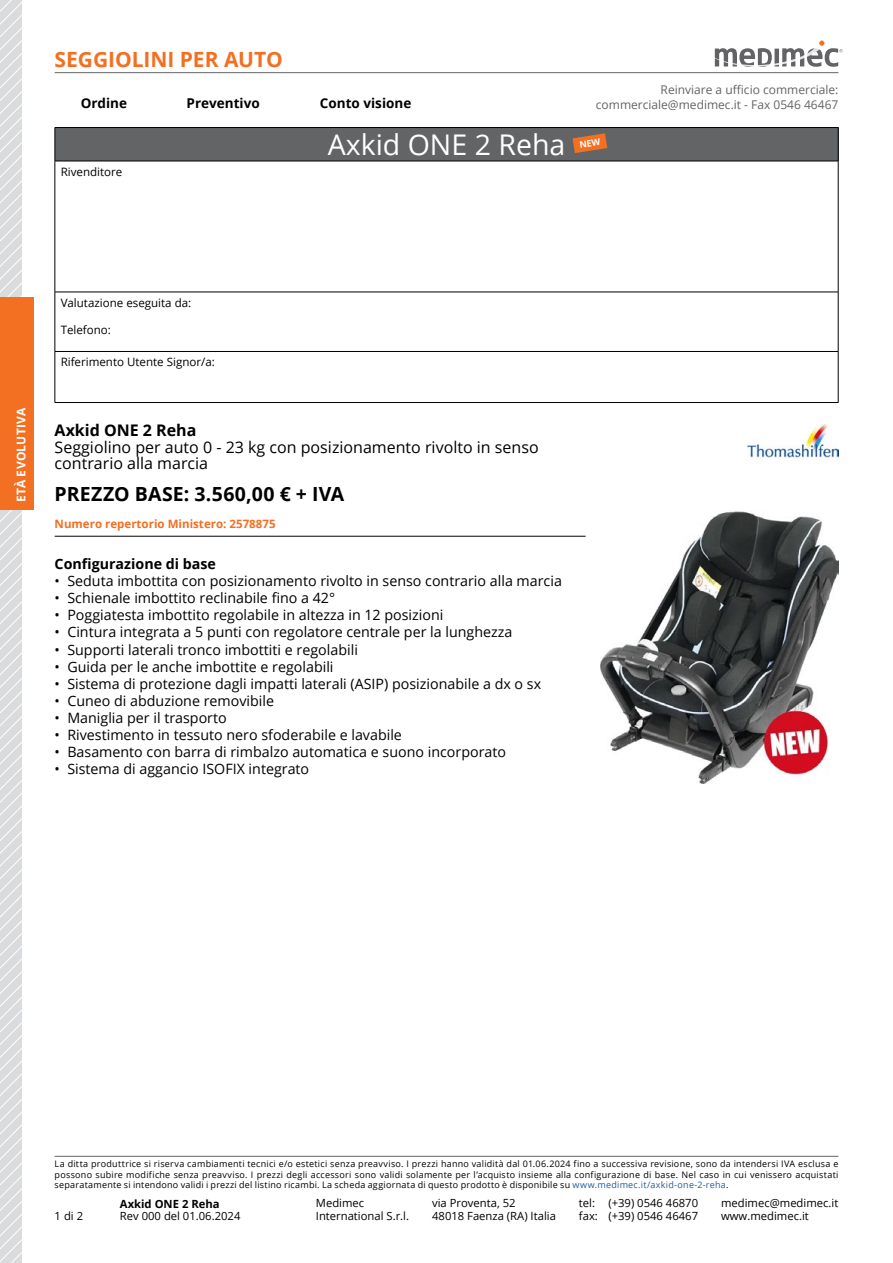
<style>
.page{position:relative;width:893px;height:1263px;background:#fff}
.page>*{position:absolute;margin:0;border:0;box-sizing:border-box;transform-origin:0 0}
.t1{font:28.5px "Open Sans";color:#fff}
.t2{font:700 21px "Open Sans";letter-spacing:-.005em;color:#f36f21}
.t3{font:700 19.5px "Open Sans";letter-spacing:.015em;color:#000}
.t4{font:16.05px/16.5px "Open Sans";color:#000}
.t5{font:700 16.05px "Open Sans";color:#000}
.t6{font:14.25px "Open Sans";color:#000}
.t7{font:700 14.25px "Open Sans";color:#000}
.t8{font:700 13.5px "Open Sans";color:#000}
.t9{font:12px/14.4px "Open Sans";color:#636466;text-align:right}
.t10{font:700 12px "Open Sans";letter-spacing:.02em;color:#fff}
.t11{font:11.55px "Open Sans";color:#000}
.t12{font:700 11.55px "Open Sans";color:#f36f21}
.t13{font:11.25px/13.5px "Open Sans";color:#000}
.t14{font:700 11.25px "Open Sans";color:#000}
.t15{font:9px/10.5px "Open Sans";letter-spacing:.025em;color:#000;text-align:justify}
.s1{color:#215e9e}
</style>
<div class="page">
<hr style="left:55px;top:1156px;width:783px;height:1px;background:#636466">
<svg style="left:0;top:0;width:22px;height:1263px;background:#dddedf"></svg>
<hr style="left:55px;top:72px;width:783px;height:1px;background:#636466">
<svg style="left:715px;top:40px;width:128px;height:27px"></svg>
<div style="left:0;top:298px;width:34px;height:212px;background:#f36f21"></div>
<div style="left:55px;top:128px;width:783px;height:33px;background:#636466"></div>
<hr style="left:55px;top:127px;width:783px;height:1px;background:#000">
<hr style="left:55px;top:128px;width:1px;height:33px;background:#000">
<hr style="left:838px;top:128px;width:1px;height:33px;background:#000">
<hr style="left:55px;top:161px;width:783px;height:1px;background:#000">
<hr style="left:55px;top:161px;width:1px;height:131px;background:#000">
<hr style="left:838px;top:161px;width:1px;height:131px;background:#000">
<hr style="left:55px;top:292px;width:783px;height:1px;background:#000">
<hr style="left:55px;top:292px;width:1px;height:59px;background:#000">
<hr style="left:838px;top:292px;width:1px;height:59px;background:#000">
<hr style="left:55px;top:351px;width:783px;height:1px;background:#000">
<hr style="left:55px;top:352px;width:1px;height:50px;background:#000">
<hr style="left:838px;top:352px;width:1px;height:50px;background:#000">
<hr style="left:55px;top:402px;width:783px;height:1px;background:#000">
<hr style="left:55px;top:536px;width:531px;height:1px;background:#000">
<img style="left:747px;top:424px;width:91px;height:34px">
<img style="left:601px;top:511px;width:237px;height:272px">
<svg style="left:573px;top:133px;width:34px;height:20px"></svg>
<h2 class="t2" style="left:55px;top:44px;width:230px">SEGGIOLINI PER AUTO</h2>
<p class="t8" style="left:81px;top:94px;width:48px">Ordine</p>
<p class="t8" style="left:187px;top:94px;width:75px">Preventivo</p>
<p class="t8" style="left:320px;top:94px;width:93px">Conto visione</p>
<p class="t11" style="left:61px;top:164px;width:63px">Rivenditore</p>
<h1 class="t1" style="left:328px;top:125px;width:239px">Axkid ONE 2 Reha</h1>
<p class="t9" style="left:596px;top:82px;width:244px">Reinviare a ufficio commerciale: commerciale@medimec.it - Fax 0546 46467</p>
<p class="t10" style="left:13px;top:502px;width:95px;rotate:-90deg">ETÀ EVOLUTIVA</p>
<p class="t11" style="left:61px;top:294px;width:132px">Valutazione eseguita da:</p>
<p class="t11" style="left:61px;top:322px;width:52px">Telefono:</p>
<p class="t11" style="left:61px;top:354px;width:156px">Riferimento Utente Signor/a:</p>
<p class="t5" style="left:55px;top:419px;width:143px">Axkid ONE 2 Reha</p>
<p class="t4" style="left:55px;top:438px;width:486px">Seggiolino per auto 0 - 23 kg con posizionamento rivolto in senso contrario alla marcia</p>
<h3 class="t3" style="left:55px;top:480px;width:291px">PREZZO BASE: 3.560,00 € + IVA</h3>
<p class="t12" style="left:55px;top:515px;width:223px">Numero repertorio Ministero: 2578875</p>
<p class="t7" style="left:55px;top:554px;width:163px">Configurazione di base</p>
<p class="t6" style="left:55px;top:571px;width:509px">• Seduta imbottita con posizionamento rivolto in senso contrario alla marcia</p>
<p class="t6" style="left:55px;top:588px;width:282px">• Schienale imbottito reclinabile fino a 42°</p>
<p class="t6" style="left:55px;top:605px;width:390px">• Poggiatesta imbottito regolabile in altezza in 12 posizioni</p>
<p class="t6" style="left:55px;top:622px;width:459px">• Cintura integrata a 5 punti con regolatore centrale per la lunghezza</p>
<p class="t6" style="left:55px;top:640px;width:305px">• Supporti laterali tronco imbottiti e regolabili</p>
<p class="t6" style="left:55px;top:657px;width:280px">• Guida per le anche imbottite e regolabili</p>
<p class="t6" style="left:55px;top:674px;width:488px">• Sistema di protezione dagli impatti laterali (ASIP) posizionabile a dx o sx</p>
<p class="t6" style="left:55px;top:691px;width:221px">• Cuneo di abduzione removibile</p>
<p class="t6" style="left:55px;top:708px;width:174px">• Maniglia per il trasporto</p>
<p class="t6" style="left:55px;top:725px;width:349px">• Rivestimento in tessuto nero sfoderabile e lavabile</p>
<p class="t6" style="left:55px;top:742px;width:453px">• Basamento con barra di rimbalzo automatica e suono incorporato</p>
<p class="t6" style="left:55px;top:759px;width:256px">• Sistema di aggancio ISOFIX integrato</p>
<p class="t15" style="left:55px;top:1158px;width:785px">La ditta produttrice si riserva cambiamenti tecnici e/o estetici senza preavviso. I prezzi hanno validità dal 01.06.2024 fino a successiva revisione, sono da intendersi IVA esclusa e possono subire modifiche senza preavviso. I prezzi degli accessori sono validi solamente per l’acquisto insieme alla configurazione di base. Nel caso in cui venissero acquistati separatamente si intendono validi i prezzi del listino ricambi. La scheda aggiornata di questo prodotto è disponibile su <span class="s1">www.medimec.it/axkid-one-2-reha</span>.</p>
<p class="t13" style="left:432px;top:1196px;width:125px">via Proventa, 52<br>48018 Faenza (RA) Italia</p>
<p class="t13" style="left:579px;top:1196px;width:121px">tel: (+39) 0546 46870 fax: (+39) 0546 46467</p>
<p class="t13" style="left:721px;top:1196px;width:119px">medimec@medimec.it www.medimec.it</p>
<p class="t13" style="left:316px;top:1196px;width:95px">Medimec<br>International S.r.l.</p>
<p class="t14" style="left:120px;top:1196px;width:101px">Axkid ONE 2 Reha</p>
<p class="t13" style="left:120px;top:1209px;width:122px">Rev 000 del 01.06.2024</p>
<p class="t13" style="left:55px;top:1209px;width:30px">1 di 2</p>
</div>
